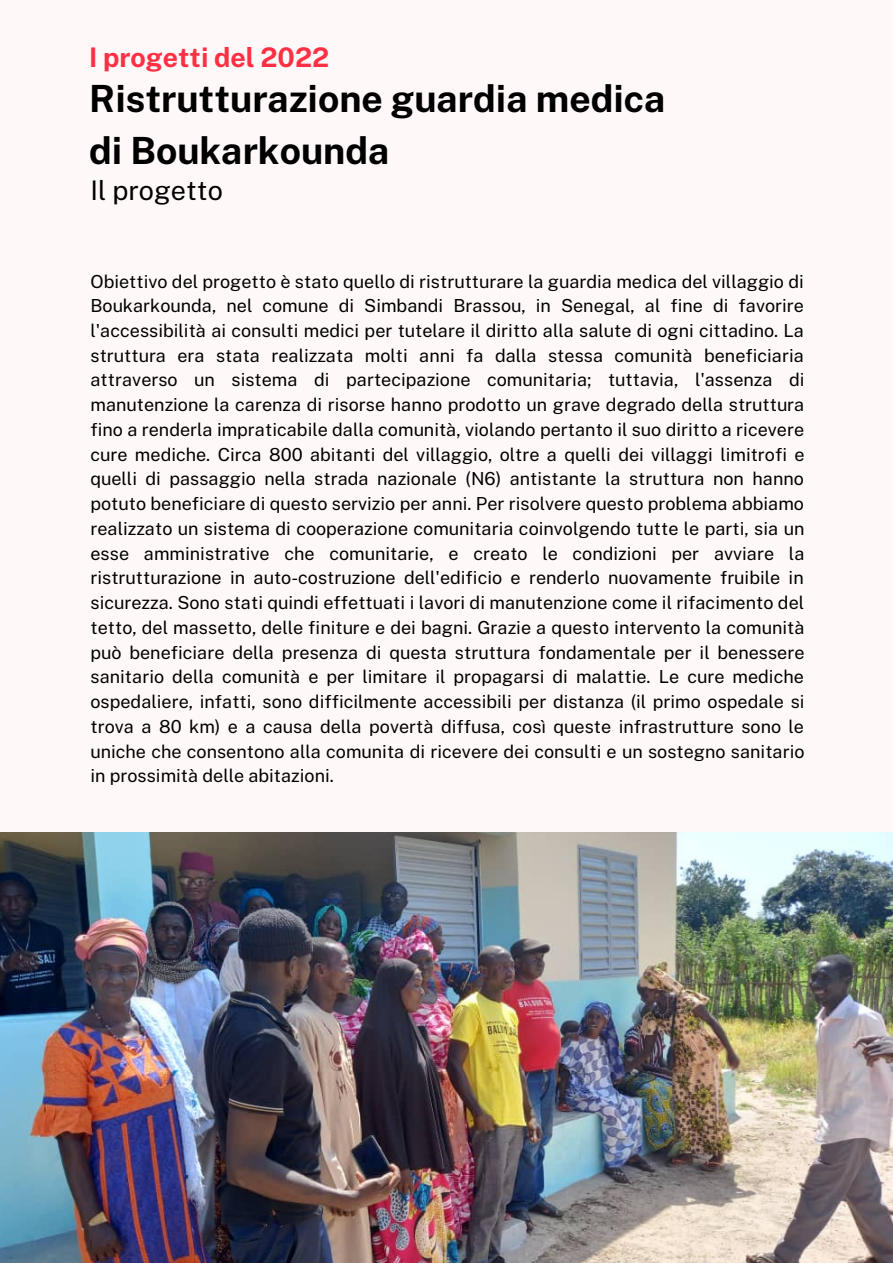
<style>
.page{position:relative;width:893px;height:1264px;background:#fff}
.page>*{position:absolute;margin:0;border:0;box-sizing:border-box;transform-origin:0 0}
.t1{font:700 37.5px/51.8px "Public Sans";color:#000}
.t2{font:700 27px "Public Sans";color:#ff3043}
.t3{font:27px "Public Sans";color:#000}
.t4{font:18px/24.8px "Public Sans";color:#000;text-align:justify}
</style>
<div class="page">
<div style="left:0;top:0;width:892px;height:1262px;background:#fff8f9"></div>
<img style="left:0;top:832px;width:892px;height:430px">
<h2 class="t2" style="left:89px;top:41px;width:241px">I progetti del 2022</h2>
<h1 class="t1" style="left:89px;top:72px;width:577px">Ristrutturazione guardia medica di Boukarkounda</h1>
<h2 class="t3" style="left:90px;top:174px;width:134px">Il progetto</h2>
<p class="t4" style="left:90px;top:268px;width:715px">Obiettivo del progetto è stato quello di ristrutturare la guardia medica del villaggio di Boukarkounda, nel comune di Simbandi Brassou, in Senegal, al fine di favorire l'accessibilità ai consulti medici per tutelare il diritto alla salute di ogni cittadino. La struttura era stata realizzata molti anni fa dalla stessa comunità beneficiaria attraverso un sistema di partecipazione comunitaria; tuttavia, l'assenza di manutenzione la carenza di risorse hanno prodotto un grave degrado della struttura fino a renderla impraticabile dalla comunità, violando pertanto il suo diritto a ricevere cure mediche. Circa 800 abitanti del villaggio, oltre a quelli dei villaggi limitrofi e quelli di passaggio nella strada nazionale (N6) antistante la struttura non hanno potuto beneficiare di questo servizio per anni. Per risolvere questo problema abbiamo realizzato un sistema di cooperazione comunitaria coinvolgendo tutte le parti, sia un esse amministrative che comunitarie, e creato le condizioni per avviare la ristrutturazione in auto-costruzione dell'edificio e renderlo nuovamente fruibile in sicurezza. Sono stati quindi effettuati i lavori di manutenzione come il rifacimento del tetto, del massetto, delle finiture e dei bagni. Grazie a questo intervento la comunità può beneficiare della presenza di questa struttura fondamentale per il benessere sanitario della comunità e per limitare il propagarsi di malattie. Le cure mediche ospedaliere, infatti, sono difficilmente accessibili per distanza (il primo ospedale si trova a 80 km) e a causa della povertà diffusa, così queste infrastrutture sono le uniche che consentono alla comunita di ricevere dei consulti e un sostegno sanitario in prossimità delle abitazioni.</p>
</div>
